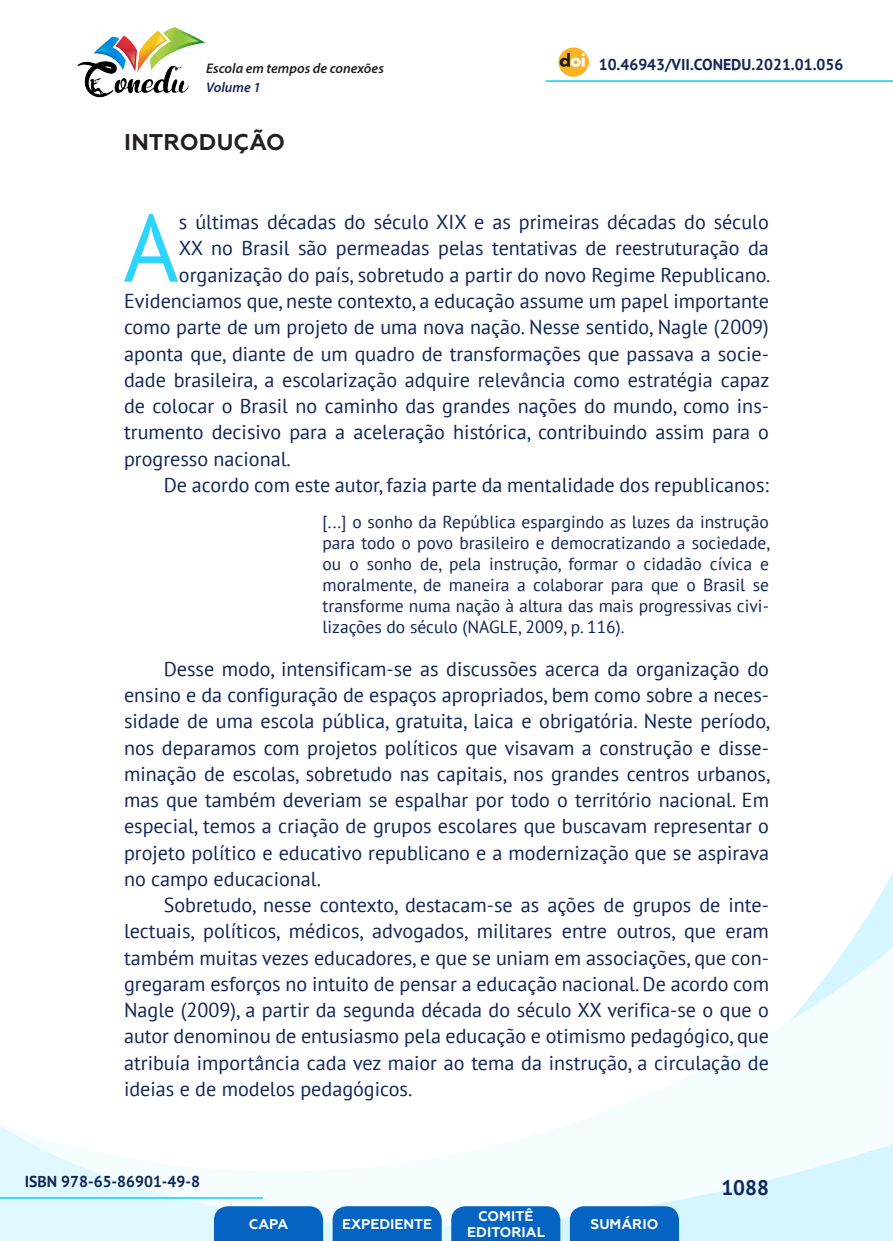
<style>
.page{position:relative;width:893px;height:1241px;background:#fff}
.page>*{position:absolute;margin:0;border:0;box-sizing:border-box;transform-origin:0 0}
._7_CAPITULAR{font:95.2px "PT Sans";color:#2dd4fe}
._6_INTRODUÇÃO{font:700 22.75px "Geometria";letter-spacing:.005em;color:#231f20}
.t1{font:700 21px "PT Sans";color:#112558}
._8_CORPO{font:20.12px/26.2px "PT Sans";color:#112558;text-align:justify}
._7_CAPITULAR-2{font:20.12px "PT Sans";color:#112558}
._12_CITACAO{font:17.5px/21px "PT Sans";color:#112558;text-align:justify}
.t2{font:700 15.75px "PT Sans";color:#112558}
.t3{font:700 14px/16.8px "Geometria";color:#fff;text-align:center}
.t4{font:italic 600 14px "Myriad Pro";color:#231f20}
.t5{font:italic 600 14px "Myriad Pro";color:#112558}
</style>
<div class="page">
<svg style="left:848px;top:873px;width:45px;height:73px"></svg>
<svg style="left:0;top:946px;width:893px;height:294px"></svg>
<hr style="left:0;top:1196px;width:263px;height:2px;background:#2dd4fe">
<hr style="left:546px;top:80px;width:347px;height:2px;background:#2dd4fe">
<img style="left:559px;top:47px;width:30px;height:30px">
<img style="left:77px;top:27px;width:128px;height:71px">
<svg style="left:214px;top:1205px;width:109px;height:35px;background:#126bc4"></svg>
<svg style="left:333px;top:1205px;width:109px;height:35px;background:#126bc4"></svg>
<svg style="left:451px;top:1205px;width:109px;height:35px;background:#126bc4"></svg>
<svg style="left:570px;top:1205px;width:109px;height:35px;background:#116bc4"></svg>
<p class="t4" style="left:206px;top:59px;width:179px">Escola em tempos de conexões</p>
<p class="t2" style="left:599px;top:54px;width:246px">10.46943/VII.CONEDU.2021.01.056</p>
<p class="t5" style="left:206px;top:78px;width:56px">Volume 1</p>
<p class="_6_INTRODUÇÃO" style="left:124px;top:129px;width:163px">INTRODUÇÃO</p>
<p class="_7_CAPITULAR" style="left:123px;top:187px;width:57px">A</p>
<p class="_7_CAPITULAR-2" style="left:179px;top:209px;width:591px">s últimas décadas do século XIX e as primeiras décadas do século</p>
<p class="_7_CAPITULAR-2" style="left:179px;top:235px;width:591px">XX no Brasil são permeadas pelas tentativas de reestruturação da</p>
<p class="_7_CAPITULAR-2" style="left:179px;top:262px;width:593px">organização do país, sobretudo a partir do novo Regime Republicano.</p>
<p class="_7_CAPITULAR-2" style="left:124px;top:288px;width:646px">Evidenciamos que, neste contexto, a educação assume um papel importante</p>
<p class="_7_CAPITULAR-2" style="left:124px;top:314px;width:646px">como parte de um projeto de uma nova nação. Nesse sentido, Nagle (2009)</p>
<p class="_7_CAPITULAR-2" style="left:124px;top:340px;width:646px">aponta que, diante de um quadro de transformações que passava a socie-</p>
<p class="_7_CAPITULAR-2" style="left:124px;top:367px;width:647px">dade brasileira, a escolarização adquire relevância como estratégia capaz</p>
<p class="_7_CAPITULAR-2" style="left:124px;top:393px;width:646px">de colocar o Brasil no caminho das grandes nações do mundo, como ins-</p>
<p class="_7_CAPITULAR-2" style="left:124px;top:419px;width:646px">trumento decisivo para a aceleração histórica, contribuindo assim para o</p>
<p class="_7_CAPITULAR-2" style="left:124px;top:445px;width:168px">progresso nacional.</p>
<p class="_8_CORPO" style="left:164px;top:471px;width:607px">De acordo com este autor, fazia parte da mentalidade dos republicanos:</p>
<p class="_12_CITACAO" style="left:322px;top:510px;width:449px">[...] o sonho da República espargindo as luzes da instrução para todo o povo brasileiro e democratizando a sociedade, ou o sonho de, pela instrução, formar o cidadão cívica e moralmente, de maneira a colaborar para que o Brasil se transforme numa nação à altura das mais progressivas civi&shy;lizações do século (NAGLE, 2009, p. 116).</p>
<p class="_8_CORPO" style="left:124px;top:655px;width:648px;text-indent:40px">Desse modo, intensificam-se as discussões acerca da organização do ensino e da configuração de espaços apropriados, bem como sobre a neces&shy;sidade de uma escola pública, gratuita, laica e obrigatória. Neste período, nos deparamos com projetos políticos que visavam a construção e disse&shy;minação de escolas, sobretudo nas capitais, nos grandes centros urbanos, mas que também deveriam se espalhar por todo o território nacional. Em especial, temos a criação de grupos escolares que buscavam representar o projeto político e educativo republicano e a modernização que se aspirava no campo educacional.</p>
<p class="_8_CORPO" style="left:124px;top:891px;width:646px;text-indent:40px">Sobretudo, nesse contexto, destacam-se as ações de grupos de inte&shy;lectuais, políticos, médicos, advogados, militares entre outros, que eram também muitas vezes educadores, e que se uniam em associações, que con&shy;gregaram esforços no intuito de pensar a educação nacional. De acordo com Nagle (2009), a partir da segunda década do século XX verifica-se o que o autor denominou de entusiasmo pela educação e otimismo pedagógico, que atribuía importância cada vez maior ao tema da instrução, a circulação de ideias e de modelos pedagógicos.</p>
<p class="t2" style="left:25px;top:1170px;width:177px">ISBN 978-65-86901-49-8</p>
<p class="t3" style="left:249px;top:1215px;width:41px">CAPA</p>
<p class="t3" style="left:342px;top:1215px;width:92px">EXPEDIENTE</p>
<p class="t3" style="left:467px;top:1207px;width:79px">COMITÊ<br>EDITORIAL</p>
<p class="t3" style="left:590px;top:1215px;width:69px">SUMÁRIO</p>
<p class="t1" style="left:721px;top:1173px;width:49px">1088</p>
</div>
